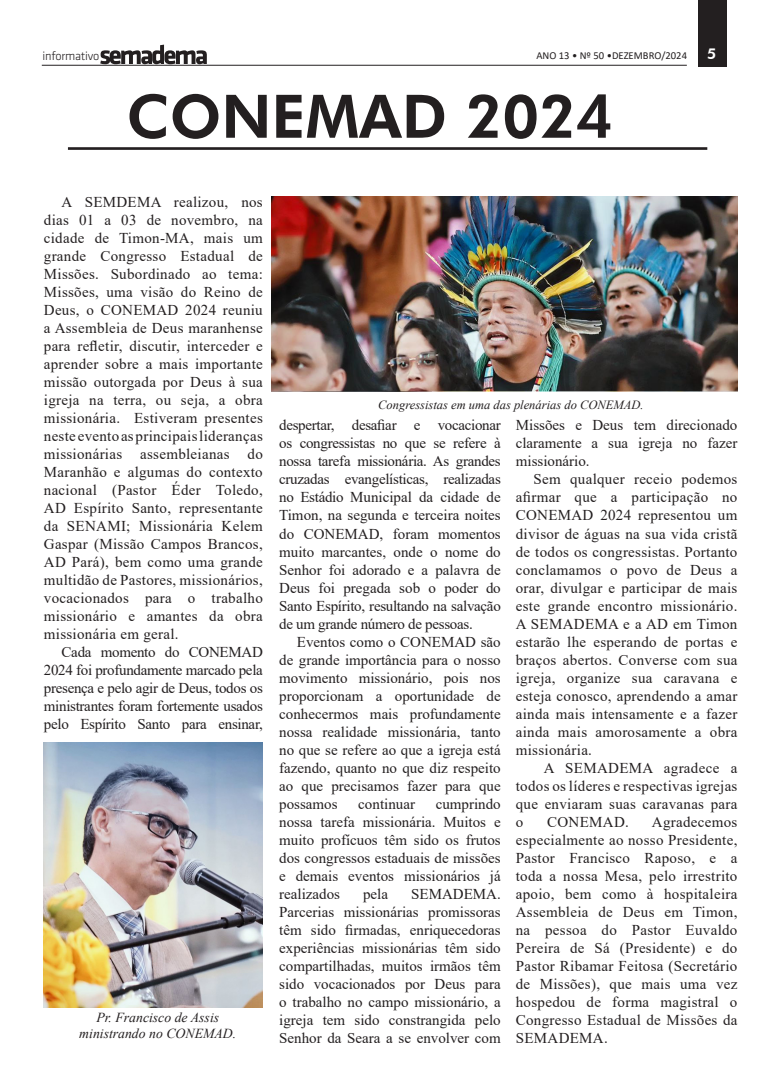
<style>
.page{position:relative;width:780px;height:1088px;background:#fff}
.page>*{position:absolute;margin:0;border:0;box-sizing:border-box;transform-origin:0 0}
.t1{font:800 60px "Futura BT";color:#231f20}
.t2{font:15px/18px "Times New Roman";color:#231f20;text-align:justify}
.t3{font:15px "Times New Roman";letter-spacing:.02em;color:#231f20}
.t4{font:800 15px "Futura BT";color:#fff}
.t5{font:italic 13.75px "Times New Roman";color:#231f20}
.t6{font:italic 12.5px "Times New Roman";color:#231f20}
.t7{font:12.38px "Klavika Light OSF";letter-spacing:-.02em;color:#231f20}
.t8{font:10.62px "Calibri";color:#231f20}
</style>
<div class="page">
<div style="left:698px;top:0;width:28px;height:67px;background:#231f20"></div>
<svg style="left:100px;top:45px;width:107px;height:19px"></svg>
<hr style="left:42px;top:65px;width:644px;height:1px;background:#231f20">
<hr style="left:68px;top:147px;width:639px;height:3px;background:#231f20">
<img style="left:272px;top:197px;width:465px;height:195px">
<img style="left:44px;top:742px;width:219px;height:265px">
<p class="t7" style="left:43px;top:49px;width:58px">informativo</p>
<p class="t8" style="left:536px;top:48px;width:152px">ANO 13 • Nº 50 •DEZEMBRO/2024</p>
<p class="t4" style="left:707px;top:45px;width:11px">5</p>
<p class="t1" style="left:127px;top:80px;width:487px">CONEMAD 2024</p>
<p class="t2" style="left:44px;top:193px;width:220px;text-indent:18px">A SEMDEMA realizou, nos dias 01 a 03 de novembro, na cidade de Timon-MA, mais um grande Congresso Estadual de Missões. Subordinado ao tema:<br>Missões, uma visão do Reino de Deus, o CONEMAD 2024 reuniu a Assembleia de Deus maranhense para refletir, discutir, interceder e aprender sobre a mais importante missão outorgada por Deus à sua igreja na terra, ou seja, a obra missionária. Estiveram presentes neste evento as principais lideranças missionárias assembleianas do Maranhão e algumas do contexto nacional (Pastor Éder Toledo, AD Espírito Santo, representante da SENAMI; Missionária Kelem Gaspar (Missão Campos Brancos, AD Pará), bem como uma grande multidão de Pastores, missionários, vocacionados para o trabalho missionário e amantes da obra missionária em geral.</p>
<p class="t2" style="left:44px;top:643px;width:220px;text-indent:18px">Cada momento do CONEMAD 2024 foi profundamente marcado pela presença e pelo agir de Deus, todos os ministrantes foram fortemente usados pelo Espírito Santo para ensinar,</p>
<p class="t5" style="left:96px;top:1008px;width:124px">Pr. Francisco de Assis</p>
<p class="t5" style="left:79px;top:1024px;width:158px">ministrando no CONEMAD.</p>
<p class="t6" style="left:378px;top:396px;width:267px">Congressistas em uma das plenárias do CONEMAD.</p>
<p class="t2" style="left:279px;top:416px;width:223px">despertar, desafiar e vocacionar os congressistas no que se refere à nossa tarefa missionária. As grandes cruzadas evangelísticas, realizadas no Estádio Municipal da cidade de Timon, na segunda e terceira noites do CONEMAD, foram momentos muito marcantes, onde o nome do Senhor foi adorado e a palavra de Deus foi pregada sob o poder do Santo Espírito, resultando na salvação de um grande número de pessoas.</p>
<p class="t2" style="left:279px;top:632px;width:223px;text-indent:18px">Eventos como o CONEMAD são de grande importância para o nosso movimento missionário, pois nos proporcionam a oportunidade de conhecermos mais profundamente nossa realidade missionária, tanto no que se refere ao que a igreja está fazendo, quanto no que diz respeito ao que precisamos fazer para que possamos</p>
<p class="t2" style="left:279px;top:794px;width:223px;text-indent:157px">cumprindo nossa tarefa missionária. Muitos e muito profícuos têm sido os frutos dos congressos estaduais de missões e demais eventos missionários já realizados</p>
<p class="t2" style="left:358px;top:794px;width:58px">continuar</p>
<p class="t2" style="left:363px;top:884px;width:26px">pela</p>
<p class="t2" style="left:279px;top:884px;width:223px;text-indent:132px">SEMADEMA.<br>Parcerias missionárias promissoras têm sido firmadas, enriquecedoras experiências missionárias têm sido compartilhadas, muitos irmãos têm sido vocacionados por Deus para o trabalho no campo missionário, a igreja tem sido constrangida pelo Senhor da Seara a se envolver com</p>
<p class="t2" style="left:516px;top:416px;width:223px">Missões e Deus tem direcionado claramente a sua igreja no fazer missionário.</p>
<p class="t2" style="left:516px;top:470px;width:223px;text-indent:18px">Sem qualquer receio podemos afirmar que a participação no CONEMAD 2024 representou um divisor de águas na sua vida cristã de todos os congressistas. Portanto conclamamos o povo de Deus a orar, divulgar e participar de mais este grande encontro missionário.<br>A SEMADEMA e a AD em Timon estarão lhe esperando de portas e braços abertos. Converse com sua igreja, organize sua caravana e esteja conosco, aprendendo a amar ainda mais intensamente e a fazer ainda mais amorosamente a obra missionária.</p>
<p class="t2" style="left:516px;top:758px;width:223px;text-indent:28px">A SEMADEMA agradece a todos os líderes e respectivas igrejas que enviaram suas caravanas para o</p>
<p class="t2" style="left:516px;top:812px;width:223px;text-indent:136px">Agradecemos especialmente ao nosso Presidente, Pastor Francisco Raposo, e a toda a nossa Mesa, pelo irrestrito apoio, bem como à hospitaleira Assembleia de Deus em Timon, na pessoa do Pastor Euvaldo Pereira de Sá (Presidente) e do Pastor Ribamar Feitosa (Secretário de Missões), que mais uma vez hospedou de forma magistral o Congresso Estadual de Missões da SEMADEMA.</p>
<p class="t3" style="left:547px;top:811px;width:83px">CONEMAD.</p>
</div>
